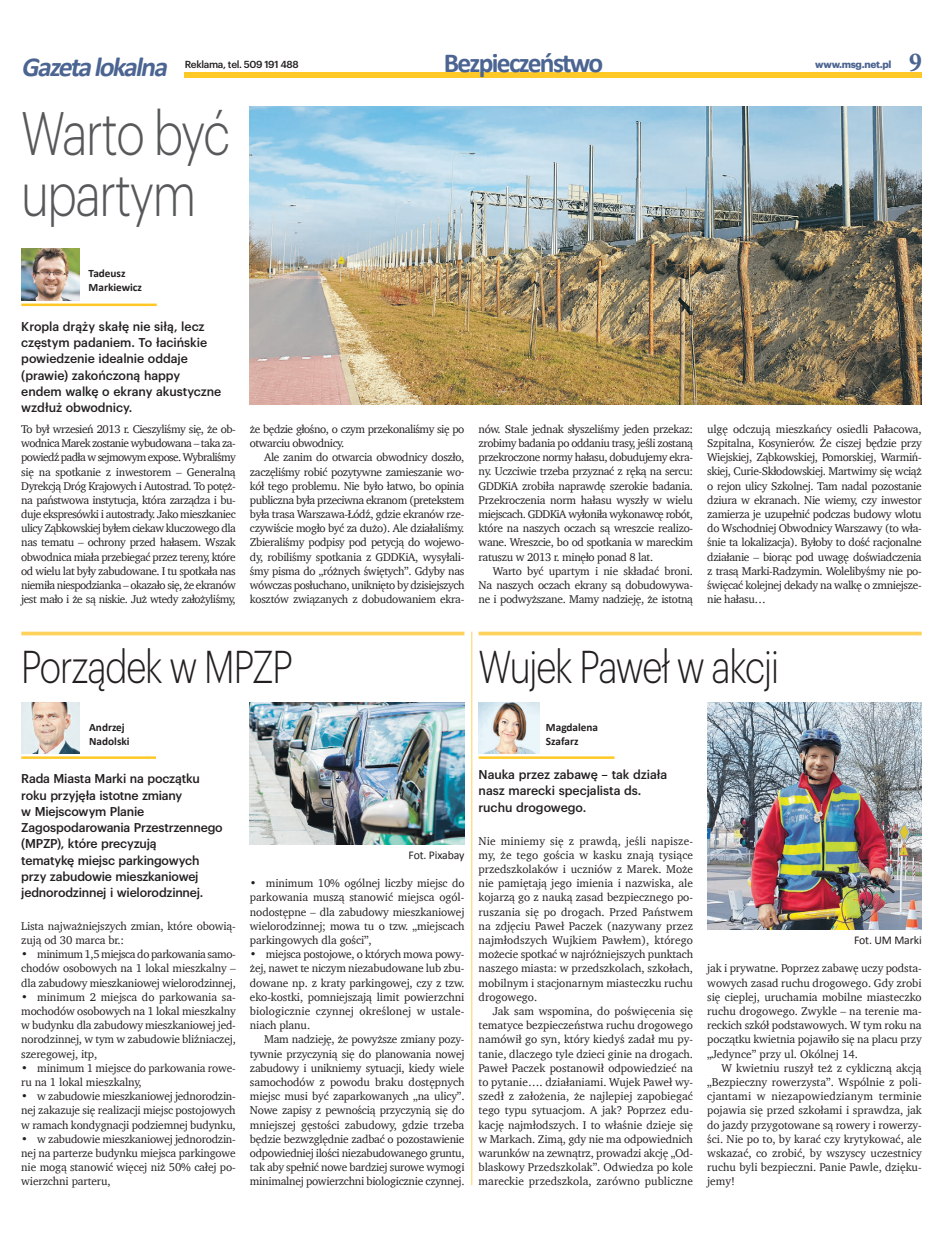
<style>
.page{position:relative;width:943px;height:1241px;background:#fff}
.page>*{position:absolute;margin:0;border:0;box-sizing:border-box;transform-origin:0 0}
.t1{font:300 60px/61.2px "Graphik";letter-spacing:-.03em;color:#57585a;scale:.8 1}
.t2{font:300 45px "Graphik";letter-spacing:-.03em;color:#231f20;scale:.8 1}
.t3{font:700 27.5px "Calibri";letter-spacing:-.06em;color:#4b6491}
.t4{font:italic 700 27.5px "Calibri";color:#4b6491}
.t5{font:700 condensed 27.5px "Minion Pro";color:#4b6491}
.t6{font:500 12.5px/16.2px "Graphik";letter-spacing:-.01em;color:#231f20}
.t7{font:11.88px "Calibri";letter-spacing:-.01em;color:#231f20}
.t8{font:11.5px/14.1px "Charter";letter-spacing:-.015em;color:#231f20;text-align:justify}
.t9{font:11.5px/14.2px "Charter";letter-spacing:-.04em;color:#231f20}
.t10{font:700 11.25px/14.1px "Calibri";color:#231f20}
.t11{font:500 10px "Graphik";letter-spacing:-.03em;color:#231f20}
.t12{font:700 10px "Graphik";letter-spacing:-.03em;color:#4b6491}
</style>
<div class="page">
<div style="left:185px;top:72px;width:736px;height:6px;background:#fec927"></div>
<img style="left:250px;top:106px;width:671px;height:298px">
<img style="left:21px;top:248px;width:59px;height:52px">
<hr style="left:21px;top:303px;width:136px;height:3px;background:#fec927">
<hr style="left:471px;top:631px;width:1px;height:554px;background:#fed25c">
<img style="left:707px;top:702px;width:214px;height:227px">
<img style="left:478px;top:702px;width:61px;height:51px">
<hr style="left:478px;top:756px;width:136px;height:2px;background:#fec927">
<svg style="left:478px;top:631px;width:443px;height:4px;background:#fed977"></svg>
<img style="left:21px;top:702px;width:59px;height:51px">
<hr style="left:21px;top:756px;width:135px;height:2px;background:#fec927">
<svg style="left:21px;top:631px;width:443px;height:4px;background:#fed977"></svg>
<img style="left:250px;top:702px;width:214px;height:142px">
<h3 class="t4" style="left:21px;top:50px;width:153px">Gazetalokalna</h3>
<p class="t11" style="left:185px;top:57px;width:115px">Reklama, tel. 509 191 488</p>
<h3 class="t3" style="left:443px;top:45px;width:161px">Bezpieczeństwo</h3>
<p class="t12" style="left:815px;top:57px;width:78px">www.msg.net.pl</p>
<h3 class="t5" style="left:909px;top:44px;width:14px">9</h3>
<h1 class="t1" style="left:21px;top:98px;width:262px">Warto być upartym</h1>
<p class="t10" style="left:89px;top:265px;width:55px">Tadeusz<br>Markiewicz</p>
<p class="t6" style="left:21px;top:317px;width:201px">Kropla drąży skałę nie siłą, lecz częstym padaniem. To łacińskie powiedzenie idealnie oddaje (prawie) zakończoną happy endem walkę o ekrany akustyczne wzdłuż obwodnicy.</p>
<p class="t8" style="left:21px;top:421px;width:216px">To był wrzesień 2013 r. Cieszyliśmy się, że ob&shy;wodnica Marek zostanie wybudowana – taka za&shy;powiedź padła w sejmowym expose. Wybraliśmy się na spotkanie z inwestorem – Generalną Dyrekcją Dróg Krajowych i Autostrad. To potęż&shy;na państwowa instytucja, która zarządza i bu&shy;duje ekspresówki i autostrady. Jako mieszkaniec ulicy Ząbkowskiej byłem ciekaw kluczowego dla nas tematu – ochrony przed hałasem. Wszak obwodnica miała przebiegać przez tereny, które od wielu lat były zabudowane. I tu spotkała nas niemiła niespodzianka – okazało się, że ekranów jest mało i że są niskie. Już wtedy założyliśmy,</p>
<p class="t9" style="left:250px;top:421px;width:216px">że będzie głośno, o czym przekonaliśmy się po otwarciu obwodnicy.</p>
<p class="t8" style="left:250px;top:450px;width:216px;text-indent:14px">Ale zanim do otwarcia obwodnicy doszło, zaczęliśmy robić pozytywne zamieszanie wo&shy;kół tego problemu. Nie było łatwo, bo opinia publiczna była przeciwna ekranom (pretekstem była trasa Warszawa-Łódź, gdzie ekranów rze&shy;czywiście mogło być za dużo). Ale działaliśmy.<br>Zbieraliśmy podpisy pod petycją do wojewo&shy;dy, robiliśmy spotkania z GDDKiA, wysyłali&shy;śmy pisma do „różnych świętych”. Gdyby nas wówczas posłuchano, uniknięto by dzisiejszych kosztów związanych z dobudowaniem ekra-</p>
<p class="t8" style="left:478px;top:421px;width:216px">nów. Stale jednak słyszeliśmy jeden przekaz: zrobimy badania po oddaniu trasy, jeśli zostaną przekroczone normy hałasu, dobudujemy ekra&shy;ny. Uczciwie trzeba przyznać z ręką na sercu:<br>GDDKiA zrobiła naprawdę szerokie badania.<br>Przekroczenia norm hałasu wyszły w wielu miejscach. GDDKiA wyłoniła wykonawcę robót, które na naszych oczach są wreszcie realizo&shy;wane. Wreszcie, bo od spotkania w mareckim ratuszu w 2013 r. minęło ponad 8 lat.</p>
<p class="t8" style="left:478px;top:563px;width:216px;text-indent:14px">Warto być upartym i nie składać broni.<br>Na naszych oczach ekrany są dobudowywa&shy;ne i podwyższane. Mamy nadzieję, że istotną</p>
<p class="t8" style="left:707px;top:421px;width:216px">ulgę odczują mieszkańcy osiedli Pałacowa, Szpitalna, Kosynierów. Że ciszej będzie przy Wiejskiej, Ząbkowskiej, Pomorskiej, Warmiń&shy;skiej, Curie-Skłodowskiej. Martwimy się wciąż o rejon ulicy Szkolnej. Tam nadal pozostanie dziura w ekranach. Nie wiemy, czy inwestor zamierza je uzupełnić podczas budowy wlotu do Wschodniej Obwodnicy Warszawy (to wła&shy;śnie ta lokalizacja). Byłoby to dość racjonalne działanie – biorąc pod uwagę doświadczenia z trasą Marki-Radzymin. Wolelibyśmy nie po&shy;święcać kolejnej dekady na walkę o zmniejsze&shy;nie hałasu…</p>
<h2 class="t2" style="left:21px;top:633px;width:341px">Porządek w MPZP</h2>
<p class="t10" style="left:89px;top:719px;width:42px">Andrzej<br>Nadolski</p>
<p class="t6" style="left:21px;top:769px;width:203px">Rada Miasta Marki na początku roku przyjęła istotne zmiany<br>w Miejscowym Planie<br>Zagospodarowania Przestrzennego (MPZP), które precyzują<br>tematykę miejsc parkingowych przy zabudowie mieszkaniowej jednorodzinnej i wielorodzinnej.</p>
<p class="t8" style="left:21px;top:918px;width:216px">Lista najważniejszych zmian, które obowią&shy;zują od 30 marca br.:</p>
<p class="t8" style="left:21px;top:946px;width:216px">• minimum 1,5 miejsca do parkowania samo&shy;chodów osobowych na 1 lokal mieszkalny – dla zabudowy mieszkaniowej wielorodzinnej,</p>
<p class="t8" style="left:21px;top:989px;width:216px">• minimum 2 miejsca do parkowania sa&shy;mochodów osobowych na 1 lokal mieszkalny w budynku dla zabudowy mieszkaniowej jed&shy;norodzinnej, w tym w zabudowie bliźniaczej, szeregowej, itp,</p>
<p class="t8" style="left:21px;top:1060px;width:216px">• minimum 1 miejsce do parkowania rowe&shy;ru na 1 lokal mieszkalny,</p>
<p class="t8" style="left:21px;top:1088px;width:216px">• w zabudowie mieszkaniowej jednorodzin&shy;nej zakazuje się realizacji miejsc postojowych w ramach kondygnacji podziemnej budynku,</p>
<p class="t8" style="left:21px;top:1131px;width:216px">• w zabudowie mieszkaniowej jednorodzin&shy;nej na parterze budynku miejsca parkingowe nie mogą stanowić więcej niż 50% całej po&shy;wierzchni parteru,</p>
<p class="t7" style="left:408px;top:847px;width:57px">Fot. Pixabay</p>
<p class="t8" style="left:250px;top:875px;width:216px">• minimum 10% ogólnej liczby miejsc do parkowania muszą stanowić miejsca ogól&shy;nodostępne – dla zabudowy mieszkaniowej wielorodzinnej; mowa tu o tzw. „miejscach parkingowych dla gości”,</p>
<p class="t8" style="left:250px;top:946px;width:216px">• miejsca postojowe, o których mowa powy&shy;żej, nawet te niczym niezabudowane lub zbu&shy;dowane np. z kraty parkingowej, czy z tzw. eko-kostki, pomniejszają limit powierzchni biologicznie czynnej określonej w ustale&shy;niach planu.</p>
<p class="t8" style="left:250px;top:1031px;width:216px;text-indent:14px">Mam nadzieję, że powyższe zmiany pozy&shy;tywnie przyczynią się do planowania nowej zabudowy i unikniemy sytuacji, kiedy wiele samochodów z powodu braku dostępnych miejsc musi być zaparkowanych „na ulicy”.<br>Nowe zapisy z pewnością przyczynią się do mniejszej gęstości zabudowy, gdzie trzeba będzie bezwzględnie zadbać o pozostawienie odpowiedniej ilości niezabudowanego gruntu, tak aby spełnić nowe bardziej surowe wymogi minimalnej powierzchni biologicznie czynnej.</p>
<h2 class="t2" style="left:478px;top:633px;width:377px">Wujek Paweł w akcji</h2>
<p class="t10" style="left:546px;top:719px;width:54px">Magdalena<br>Szafarz</p>
<p class="t6" style="left:478px;top:765px;width:190px">Nauka przez zabawę – tak działa nasz marecki specjalista ds. ruchu drogowego.</p>
<p class="t8" style="left:478px;top:833px;width:216px">Nie miniemy się z prawdą, jeśli napisze&shy;my, że tego gościa w kasku znają tysiące przedszkolaków i uczniów z Marek. Może nie pamiętają jego imienia i nazwiska, ale kojarzą go z nauką zasad bezpiecznego po&shy;ruszania się po drogach. Przed Państwem na zdjęciu Paweł Paczek (nazywany przez najmłodszych Wujkiem Pawłem), którego możecie spotkać w najróżniejszych punktach naszego miasta: w przedszkolach, szkołach, mobilnym i stacjonarnym miasteczku ruchu drogowego.</p>
<p class="t8" style="left:478px;top:1003px;width:216px;text-indent:14px">Jak sam wspomina, do poświęcenia się tematyce bezpieczeństwa ruchu drogowego namówił go syn, który kiedyś zadał mu py&shy;tanie, dlaczego tyle dzieci ginie na drogach.<br>Paweł Paczek postanowił odpowiedzieć na to pytanie…. działaniami. Wujek Paweł wy&shy;szedł z założenia, że najlepiej zapobiegać tego typu sytuacjom. A jak? Poprzez edu&shy;kację najmłodszych. I to właśnie dzieje się w Markach. Zimą, gdy nie ma odpowiednich warunków na zewnątrz, prowadzi akcję „Od&shy;blaskowy Przedszkolak”. Odwiedza po kole mareckie przedszkola, zarówno publiczne</p>
<p class="t7" style="left:854px;top:932px;width:69px">Fot. UM Marki</p>
<p class="t8" style="left:707px;top:961px;width:216px">jak i prywatne. Poprzez zabawę uczy podsta&shy;wowych zasad ruchu drogowego. Gdy zrobi się cieplej, uruchamia mobilne miasteczko ruchu drogowego. Zwykle – na terenie ma&shy;reckich szkół podstawowych. W tym roku na początku kwietnia pojawiło się na placu przy „Jedynce” przy ul. Okólnej 14.</p>
<p class="t8" style="left:707px;top:1060px;width:216px;text-indent:14px">W kwietniu ruszył też z cykliczną akcją „Bezpieczny rowerzysta”. Wspólnie z poli&shy;cjantami w niezapowiedzianym terminie pojawia się przed szkołami i sprawdza, jak do jazdy przygotowane są rowery i rowerzy&shy;ści. Nie po to, by karać czy krytykować, ale wskazać, co zrobić, by wszyscy uczestnicy ruchu byli bezpieczni. Panie Pawle, dzięku&shy;jemy!</p>
</div>
